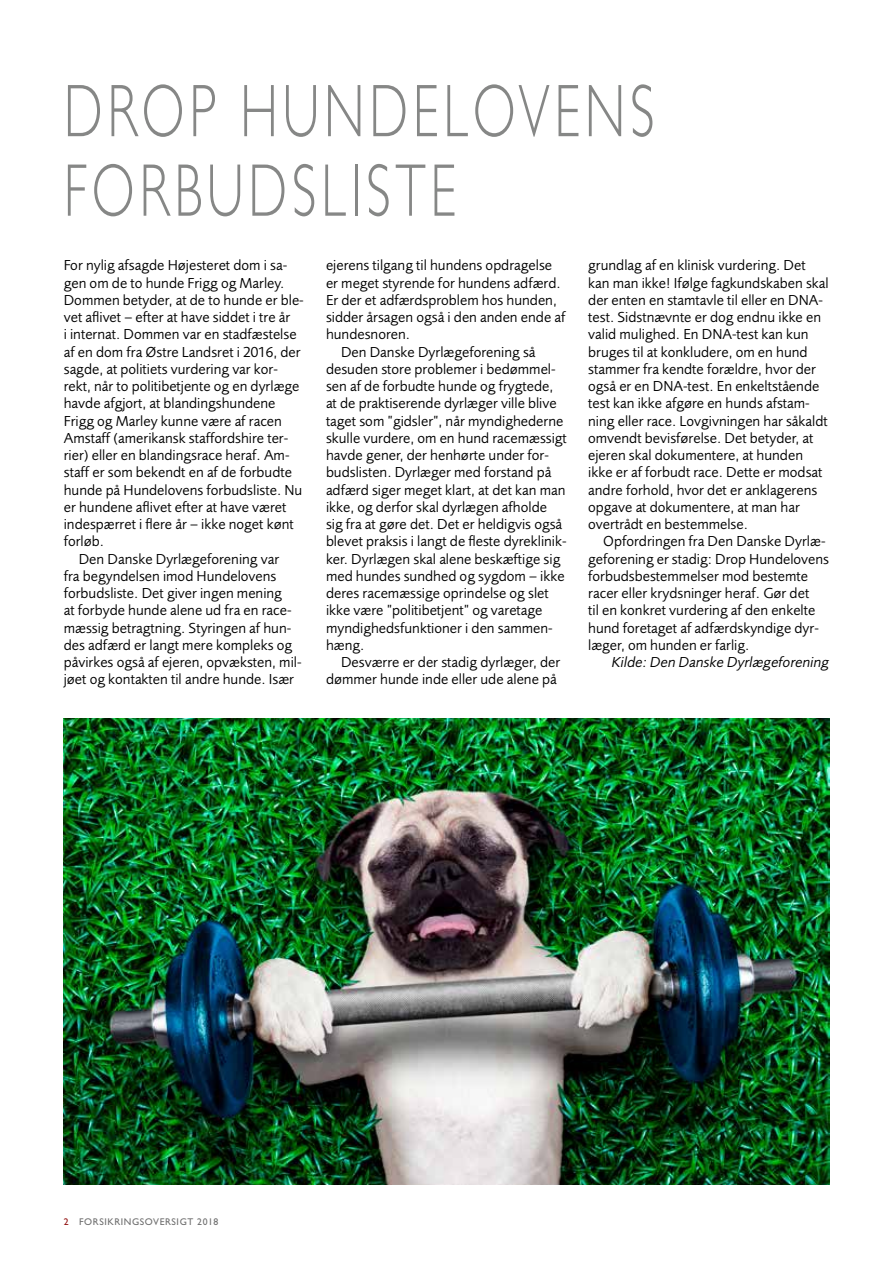
<style>
.page{position:relative;width:893px;height:1263px;background:#fff}
.page>*{position:absolute;margin:0;border:0;box-sizing:border-box;transform-origin:0 0}
.t1{font:300 75px/79.5px "Gill Sans Std";letter-spacing:.09em;color:#868786;scale:.7 1}
.t2{font:15px/17.2px "Foundry Sans";color:#000}
.t3{font:italic 15px "Foundry Sans";color:#000}
.t4{font:9.75px "Gill Sans Std";letter-spacing:.06em;color:#6e6e6e}
.s1{color:#921211}
</style>
<div class="page">
<img style="left:64px;top:719px;width:765px;height:466px">
<h1 class="t1" style="left:64px;top:72px;width:845px">DROP HUNDELOVENS<br>FORBUDSLISTE</h1>
<p class="t2" style="left:64px;top:257px;width:225px">For nylig afsagde Højesteret dom i sa-</p>
<p class="t2" style="left:64px;top:274px;width:222px">gen om de to hunde Frigg og Marley.</p>
<p class="t2" style="left:64px;top:291px;width:242px">Dommen betyder, at de to hunde er ble-</p>
<p class="t2" style="left:64px;top:308px;width:228px">vet aflivet – efter at have siddet i tre år</p>
<p class="t2" style="left:64px;top:326px;width:234px">i internat. Dommen var en stadfæstelse</p>
<p class="t2" style="left:64px;top:343px;width:238px">af en dom fra Østre Landsret i 2016, der</p>
<p class="t2" style="left:64px;top:360px;width:216px">sagde, at politiets vurdering var kor-</p>
<p class="t2" style="left:64px;top:377px;width:237px">rekt, når to politibetjente og en dyrlæge</p>
<p class="t2" style="left:64px;top:395px;width:213px">havde afgjort, at blandingshundene</p>
<p class="t2" style="left:64px;top:412px;width:220px">Frigg og Marley kunne være af racen</p>
<p class="t2" style="left:64px;top:429px;width:226px">Amstaff (amerikansk staffordshire ter-</p>
<p class="t2" style="left:64px;top:446px;width:227px">rier) eller en blandingsrace heraf. Am-</p>
<p class="t2" style="left:64px;top:464px;width:230px">staff er som bekendt en af de forbudte</p>
<p class="t2" style="left:64px;top:481px;width:240px">hunde på Hundelovens forbudsliste. Nu</p>
<p class="t2" style="left:64px;top:498px;width:224px">er hundene aflivet efter at have været</p>
<p class="t2" style="left:64px;top:515px;width:231px">indespærret i flere år – ikke noget kønt</p>
<p class="t2" style="left:64px;top:533px;width:42px">forløb.</p>
<p class="t2" style="left:79px;top:550px;width:202px">Den Danske Dyrlægeforening var</p>
<p class="t2" style="left:64px;top:567px;width:214px">fra begyndelsen imod Hundelovens</p>
<p class="t2" style="left:64px;top:584px;width:220px">forbudsliste. Det giver ingen mening</p>
<p class="t2" style="left:64px;top:602px;width:229px">at forbyde hunde alene ud fra en race-</p>
<p class="t2" style="left:64px;top:619px;width:229px">mæssig betragtning. Styringen af hun-</p>
<p class="t2" style="left:64px;top:636px;width:230px">des adfærd er langt mere kompleks og</p>
<p class="t2" style="left:64px;top:653px;width:239px">påvirkes også af ejeren, opvæksten, mil-</p>
<p class="t2" style="left:64px;top:671px;width:232px">jøet og kontakten til andre hunde. Især</p>
<p class="t2" style="left:326px;top:257px;width:228px">ejerens tilgang til hundens opdragelse</p>
<p class="t2" style="left:326px;top:274px;width:236px">er meget styrende for hundens adfærd.</p>
<p class="t2" style="left:326px;top:291px;width:232px">Er der et adfærdsproblem hos hunden,</p>
<p class="t2" style="left:326px;top:308px;width:241px">sidder årsagen også i den anden ende af</p>
<p class="t2" style="left:326px;top:326px;width:86px">hundesnoren.</p>
<p class="t2" style="left:341px;top:343px;width:196px">Den Danske Dyrlægeforening så</p>
<p class="t2" style="left:326px;top:360px;width:231px">desuden store problemer i bedømmel-</p>
<p class="t2" style="left:326px;top:377px;width:229px">sen af de forbudte hunde og frygtede,</p>
<p class="t2" style="left:326px;top:395px;width:232px">at de praktiserende dyrlæger ville blive</p>
<p class="t2" style="left:326px;top:412px;width:239px">taget som ”gidsler”, når myndighederne</p>
<p class="t2" style="left:326px;top:429px;width:242px">skulle vurdere, om en hund racemæssigt</p>
<p class="t2" style="left:326px;top:446px;width:224px">havde gener, der henhørte under for-</p>
<p class="t2" style="left:326px;top:464px;width:227px">budslisten. Dyrlæger med forstand på</p>
<p class="t2" style="left:326px;top:481px;width:241px">adfærd siger meget klart, at det kan man</p>
<p class="t2" style="left:326px;top:498px;width:223px">ikke, og derfor skal dyrlægen afholde</p>
<p class="t2" style="left:326px;top:515px;width:238px">sig fra at gøre det. Det er heldigvis også</p>
<p class="t2" style="left:326px;top:533px;width:242px">blevet praksis i langt de fleste dyreklinik-</p>
<p class="t2" style="left:326px;top:550px;width:236px">ker. Dyrlægen skal alene beskæftige sig</p>
<p class="t2" style="left:326px;top:567px;width:240px">med hundes sundhed og sygdom – ikke</p>
<p class="t2" style="left:326px;top:584px;width:224px">deres racemæssige oprindelse og slet</p>
<p class="t2" style="left:326px;top:602px;width:218px">ikke være ”politibetjent” og varetage</p>
<p class="t2" style="left:326px;top:619px;width:228px">myndighedsfunktioner i den sammen-</p>
<p class="t2" style="left:326px;top:636px;width:40px">hæng.</p>
<p class="t2" style="left:341px;top:653px;width:221px">Desværre er der stadig dyrlæger, der</p>
<p class="t2" style="left:326px;top:671px;width:232px">dømmer hunde inde eller ude alene på</p>
<p class="t2" style="left:588px;top:257px;width:242px">grundlag af en klinisk vurdering. Det kan man ikke! Ifølge fagkundskaben skal der enten en stamtavle til eller en DNA&shy;test. Sidstnævnte er dog endnu ikke en valid mulighed. En DNA-test kan kun bruges til at konkludere, om en hund stammer fra kendte forældre, hvor der også er en DNA-test. En enkeltstående test kan ikke afgøre en hunds afstam&shy;ning eller race. Lovgivningen har såkaldt omvendt bevisførelse. Det betyder, at ejeren skal dokumentere, at hunden ikke er af forbudt race. Dette er modsat andre forhold, hvor det er anklagerens opgave at dokumentere, at man har overtrådt en bestemmelse.</p>
<p class="t2" style="left:588px;top:533px;width:242px;text-indent:15px">Opfordringen fra Den Danske Dyrlæ&shy;geforening er stadig: Drop Hundelovens forbudsbestemmelser mod bestemte racer eller krydsninger heraf. Gør det<br>til en konkret vurdering af den enkelte hund foretaget af adfærdskyndige dyr&shy;læger, om hunden er farlig.</p>
<p class="t3" style="left:612px;top:653px;width:219px">Kilde: Den Danske Dyrlægeforening</p>
<p class="t4" style="left:64px;top:1216px;width:156px"><span class="s1">2</span> FORSIKRINGSOVERSIGT 2018</p>
</div>
